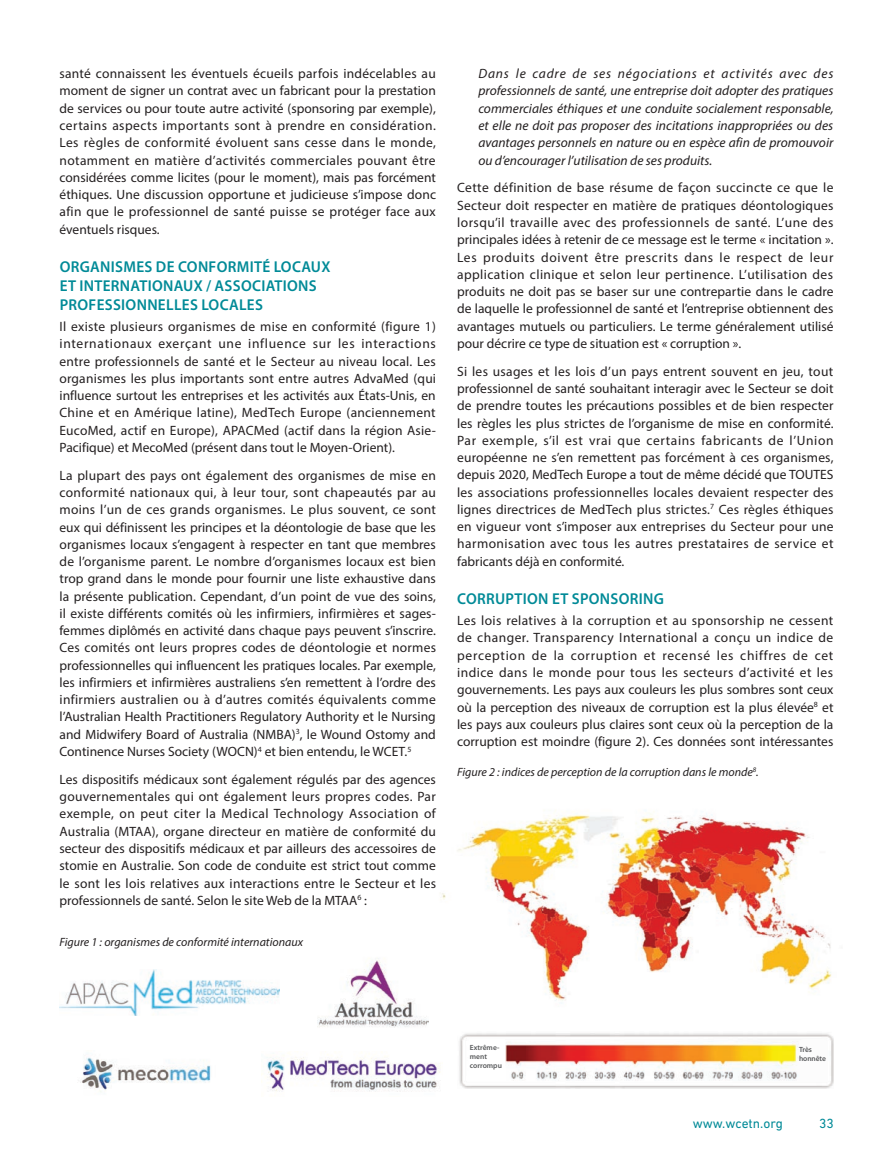
<style>
.page{position:relative;width:893px;height:1149px;background:#fff}
.page>*{position:absolute;margin:0;border:0;box-sizing:border-box;transform-origin:0 0}
._2019_WCET_Heading{font:600 15.75px/18.9px "Myriad Pro";letter-spacing:.02em;color:#008a97}
._2019_WCET_Galley{font:13.5px/17.2px "Myriad Pro";color:#231f20;text-align:justify}
._2019_WCET_Galley-2{font:italic 13.5px/17.2px "Myriad Pro";color:#231f20;text-align:justify}
.t1{font:13.5px "DIN Next LT Pro";color:#008a97}
._2019_WCET_Figure_Ca{font:italic 12px "Myriad Pro";color:#231f20}
.WCET_References{font:600 7.5px/9px "Myriad Pro";letter-spacing:-.005em;color:#57585a}
</style>
<div class="page">
<img style="left:442px;top:813px;width:390px;height:191px">
<img style="left:459px;top:1033px;width:374px;height:55px">
<img style="left:267px;top:1057px;width:174px;height:35px">
<img style="left:317px;top:958px;width:112px;height:70px">
<img style="left:60px;top:969px;width:220px;height:46px">
<img style="left:78px;top:1057px;width:133px;height:35px">
<div style="left:470px;top:1038px;width:35px;height:34px;background:#fff"></div>
<div style="left:799px;top:1038px;width:29px;height:43px;background:#fcfcfc;border-radius:4px"></div>
<p class="_2019_WCET_Galley" style="left:60px;top:65px;width:378px">santé connaissent les éventuels écueils parfois indécelables au moment de signer un contrat avec un fabricant pour la prestation de services ou pour toute autre activité (sponsoring par exemple), certains aspects importants sont à prendre en considération.<br>Les règles de conformité évoluent sans cesse dans le monde, notamment en matière d’activités commerciales pouvant être considérées comme licites (pour le moment), mais pas forcément éthiques. Une discussion opportune et judicieuse s’impose donc afin que le professionnel de santé puisse se protéger face aux éventuels risques.</p>
<p class="_2019_WCET_Heading" style="left:60px;top:256px;width:272px">ORGANISMES DE CONFORMITÉ LOCAUX<br>ET INTERNATIONAUX / ASSOCIATIONS<br>PROFESSIONNELLES LOCALES</p>
<p class="_2019_WCET_Galley" style="left:60px;top:317px;width:378px">Il existe plusieurs organismes de mise en conformité (figure 1) internationaux exerçant une influence sur les interactions entre professionnels de santé et le Secteur au niveau local. Les organismes les plus importants sont entre autres AdvaMed (qui influence surtout les entreprises et les activités aux États-Unis, en Chine et en Amérique latine), MedTech Europe (anciennement EucoMed, actif en Europe), APACMed (actif dans la région Asie-Pacifique) et MecoMed (présent dans tout le Moyen-Orient).</p>
<p class="_2019_WCET_Galley" style="left:60px;top:466px;width:378px">La plupart des pays ont également des organismes de mise en conformité nationaux qui, à leur tour, sont chapeautés par au moins l’un de ces grands organismes. Le plus souvent, ce sont eux qui définissent les principes et la déontologie de base que les organismes locaux s’engagent à respecter en tant que membres de l’organisme parent. Le nombre d’organismes locaux est bien trop grand dans le monde pour fournir une liste exhaustive dans la présente publication. Cependant, d’un point de vue des soins, il existe différents comités où les infirmiers, infirmières et sages&shy;femmes diplômés en activité dans chaque pays peuvent s’inscrire.<br>Ces comités ont leurs propres codes de déontologie et normes professionnelles qui influencent les pratiques locales. Par exemple, les infirmiers et infirmières australiens s’en remettent à l’ordre des infirmiers australien ou à d’autres comités équivalents comme l’Australian Health Practitioners Regulatory Authority et le Nursing and Midwifery Board of Australia (NMBA)<sup>3</sup>, le Wound Ostomy and Continence Nurses Society (WOCN)<sup>4</sup> et bien entendu, le WCET.<sup>5</sup></p>
<p class="_2019_WCET_Galley" style="left:60px;top:770px;width:378px">Les dispositifs médicaux sont également régulés par des agences gouvernementales qui ont également leurs propres codes. Par exemple, on peut citer la Medical Technology Association of Australia (MTAA), organe directeur en matière de conformité du secteur des dispositifs médicaux et par ailleurs des accessoires de stomie en Australie. Son code de conduite est strict tout comme le sont les lois relatives aux interactions entre le Secteur et les professionnels de santé. Selon le site Web de la MTAA<sup>6</sup> :</p>
<p class="_2019_WCET_Figure_Ca" style="left:60px;top:933px;width:245px">Figure 1 : organismes de conformité internationaux</p>
<p class="_2019_WCET_Galley-2" style="left:478px;top:65px;width:357px">Dans le cadre de ses négociations et activités avec des professionnels de santé, une entreprise doit adopter des pratiques commerciales éthiques et une conduite socialement responsable, et elle ne doit pas proposer des incitations inappropriées ou des avantages personnels en nature ou en espèce afin de promouvoir ou d’encourager l’utilisation de ses produits.</p>
<p class="_2019_WCET_Galley" style="left:457px;top:179px;width:378px">Cette définition de base résume de façon succincte ce que le Secteur doit respecter en matière de pratiques déontologiques lorsqu’il travaille avec des professionnels de santé. L’une des principales idées à retenir de ce message est le terme « incitation ».<br>Les produits doivent être prescrits dans le respect de leur application clinique et selon leur pertinence. L’utilisation des produits ne doit pas se baser sur une contrepartie dans le cadre de laquelle le professionnel de santé et l’entreprise obtiennent des avantages mutuels ou particuliers. Le terme généralement utilisé pour décrire ce type de situation est « corruption ».</p>
<p class="_2019_WCET_Galley" style="left:457px;top:362px;width:378px">Si les usages et les lois d’un pays entrent souvent en jeu, tout professionnel de santé souhaitant interagir avec le Secteur se doit de prendre toutes les précautions possibles et de bien respecter les règles les plus strictes de l’organisme de mise en conformité.<br>Par exemple, s’il est vrai que certains fabricants de l’Union européenne ne s’en remettent pas forcément à ces organismes, depuis 2020, MedTech Europe a tout de même décidé que TOUTES les associations professionnelles locales devaient respecter des lignes directrices de MedTech plus strictes.<sup>7</sup> Ces règles éthiques en vigueur vont s’imposer aux entreprises du Secteur pour une harmonisation avec tous les autres prestataires de service et fabricants déjà en conformité.</p>
<p class="_2019_WCET_Heading" style="left:457px;top:588px;width:208px">CORRUPTION ET SPONSORING</p>
<p class="_2019_WCET_Galley" style="left:457px;top:611px;width:378px">Les lois relatives à la corruption et au sponsorship ne cessent de changer. Transparency International a conçu un indice de perception de la corruption et recensé les chiffres de cet indice dans le monde pour tous les secteurs d’activité et les gouvernements. Les pays aux couleurs les plus sombres sont ceux où la perception des niveaux de corruption est la plus élevée<sup>8</sup> et les pays aux couleurs plus claires sont ceux où la perception de la corruption est moindre (figure 2). Ces données sont intéressantes</p>
<p class="_2019_WCET_Figure_Ca" style="left:457px;top:764px;width:303px">Figure 2 : indices de perception de la corruption dans le monde<sup>8</sup>.</p>
<p class="WCET_References" style="left:470px;top:1042px;width:34px">Extrême&shy;ment corrompu</p>
<p class="WCET_References" style="left:799px;top:1043px;width:28px">Très honnête</p>
<p class="t1" style="left:693px;top:1114px;width:92px">www.wcetn.org</p>
<p class="t1" style="left:819px;top:1114px;width:16px">33</p>
</div>
